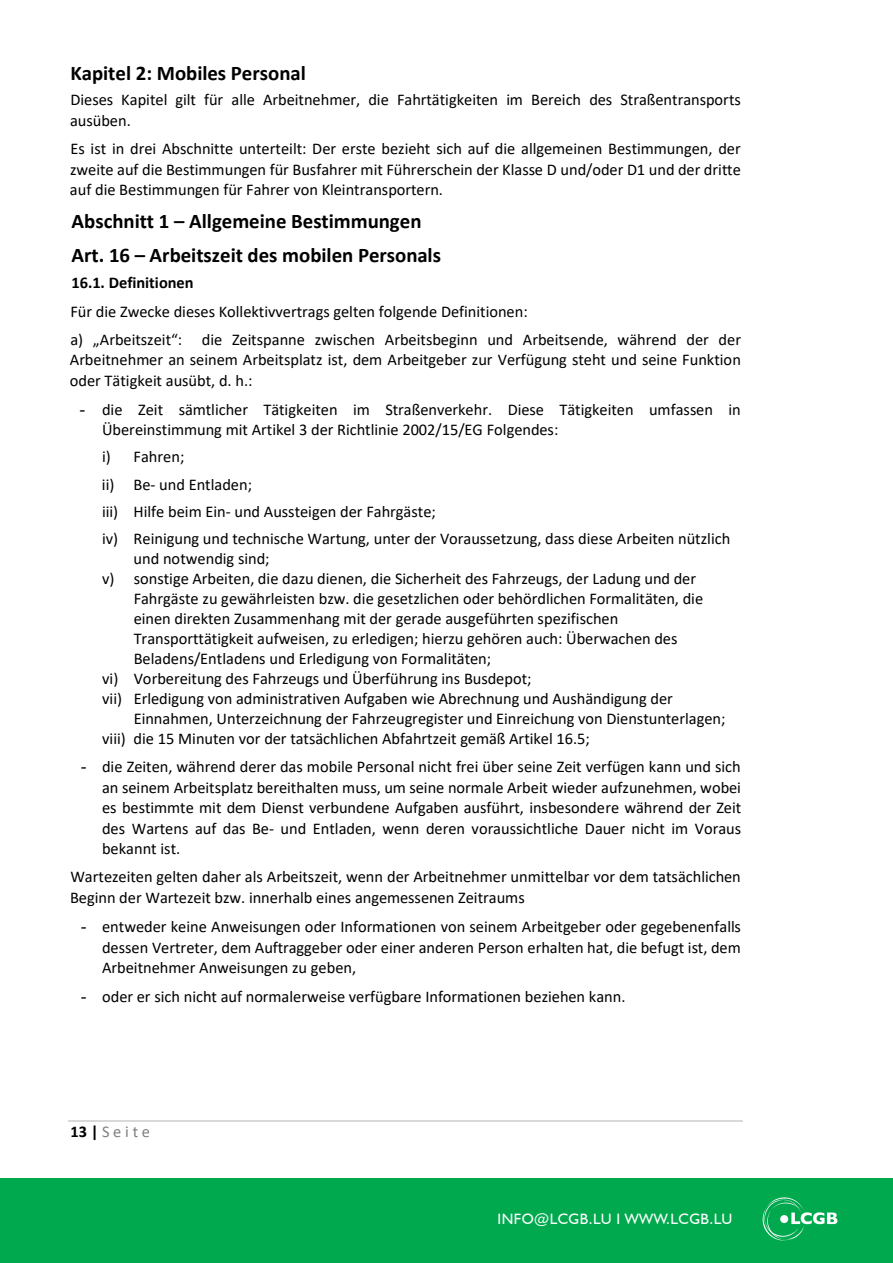
<style>
.page{position:relative;width:893px;height:1263px;background:#fff}
.page>*{position:absolute;margin:0;border:0;box-sizing:border-box;transform-origin:0 0}
.t1{font:700 20.85px/35px "Calibri";color:#000}
.t2{font:16.35px/20.5px "Calibri";color:#000}
.t3{font:16.35px "Calibri";color:#7f7f7f}
.t4{font:15px "Humanist 521 BT";letter-spacing:.03em;color:#fff}
.s1{font-weight:700}
.s2{font-family:"Times New Roman";font-size:17.85px}
.s3{font-weight:700;color:#000}
</style>
<div class="page">
<div style="left:0;top:1178px;width:893px;height:85px;background:#00a94e"></div>
<svg style="left:762px;top:1197px;width:75px;height:44px"></svg>
<hr style="left:68px;top:1120px;width:675px;height:1px;background:#d9d9d9">
<p class="t1" style="left:70px;top:55px;width:237px">Kapitel 2: Mobiles Personal</p>
<p class="t2" style="left:70px;top:89px;width:672px">Dieses Kapitel gilt für alle Arbeitnehmer, die Fahrtätigkeiten im Bereich des Straßentransports ausüben.</p>
<p class="t2" style="left:70px;top:138px;width:672px;text-align:justify">Es ist in drei Abschnitte unterteilt: Der erste bezieht sich auf die allgemeinen Bestimmungen, der zweite auf die Bestimmungen für Busfahrer mit Führerschein der Klasse D und/oder D1 und der dritte auf die Bestimmungen für Fahrer von Kleintransportern.</p>
<p class="t1" style="left:71px;top:203px;width:371px">Abschnitt 1 – Allgemeine Bestimmungen<br>Art. 16 – Arbeitszeit des mobilen Personals</p>
<p class="t2" style="left:70px;top:268px;width:672px;line-height:28.5px"><span class="s1">16.1. Definitionen<br></span>Für die Zwecke dieses Kollektivvertrags gelten folgende Definitionen:<br>a) „Arbeitszeit“: die Zeitspanne zwischen Arbeitsbeginn und Arbeitsende, während der der</p>
<p class="t2" style="left:70px;top:349px;width:673px">Arbeitnehmer an seinem Arbeitsplatz ist, dem Arbeitgeber zur Verfügung steht und seine Funktion oder Tätigkeit ausübt, d. h.:</p>
<p class="t2" style="left:102px;top:399px;width:640px;line-height:20px;text-indent:-22px"><span class="s2">-</span> die Zeit sämtlicher Tätigkeiten im Straßenverkehr. Diese Tätigkeiten umfassen in<br>Übereinstimmung mit Artikel 3 der Richtlinie 2002/15/EG Folgendes:</p>
<p class="t2" style="left:102px;top:442px;width:630px;line-height:27.5px">i) Fahren;<br>ii) Be- und Entladen;<br>iii) Hilfe beim Ein- und Aussteigen der Fahrgäste;<br>iv) Reinigung und technische Wartung, unter der Voraussetzung, dass diese Arbeiten nützlich</p>
<p class="t2" style="left:134px;top:548px;width:138px">und notwendig sind;</p>
<p class="t2" style="left:102px;top:568px;width:595px">v) sonstige Arbeiten, die dazu dienen, die Sicherheit des Fahrzeugs, der Ladung und der</p>
<p class="t2" style="left:134px;top:588px;width:571px">Fahrgäste zu gewährleisten bzw. die gesetzlichen oder behördlichen Formalitäten, die</p>
<p class="t2" style="left:134px;top:608px;width:486px">einen direkten Zusammenhang mit der gerade ausgeführten spezifischen</p>
<p class="t2" style="left:134px;top:628px;width:545px">Transporttätigkeit aufweisen, zu erledigen; hierzu gehören auch: Überwachen des</p>
<p class="t2" style="left:134px;top:648px;width:359px">Beladens/Entladens und Erledigung von Formalitäten;</p>
<p class="t2" style="left:102px;top:668px;width:431px">vi) Vorbereitung des Fahrzeugs und Überführung ins Busdepot;</p>
<p class="t2" style="left:102px;top:687px;width:572px">vii) Erledigung von administrativen Aufgaben wie Abrechnung und Aushändigung der</p>
<p class="t2" style="left:134px;top:707px;width:593px">Einnahmen, Unterzeichnung der Fahrzeugregister und Einreichung von Dienstunterlagen;</p>
<p class="t2" style="left:102px;top:727px;width:489px">viii) die 15 Minuten vor der tatsächlichen Abfahrtzeit gemäß Artikel 16.5;</p>
<p class="t2" style="left:102px;top:756px;width:641px;text-align:justify;text-indent:-21px"><span class="s2">-</span> die Zeiten, während derer das mobile Personal nicht frei über seine Zeit verfügen kann und sich an seinem Arbeitsplatz bereithalten muss, um seine normale Arbeit wieder aufzunehmen, wobei es bestimmte mit dem Dienst verbundene Aufgaben ausführt, insbesondere während der Zeit des Wartens auf das Be- und Entladen, wenn deren voraussichtliche Dauer nicht im Voraus bekannt ist.</p>
<p class="t2" style="left:70px;top:866px;width:672px">Wartezeiten gelten daher als Arbeitszeit, wenn der Arbeitnehmer unmittelbar vor dem tatsächlichen<br>Beginn der Wartezeit bzw. innerhalb eines angemessenen Zeitraums</p>
<p class="t2" style="left:102px;top:916px;width:640px;text-align:justify;text-indent:-21px"><span class="s2">-</span> entweder keine Anweisungen oder Informationen von seinem Arbeitgeber oder gegebenenfalls dessen Vertreter, dem Auftraggeber oder einer anderen Person erhalten hat, die befugt ist, dem Arbeitnehmer Anweisungen zu geben,</p>
<p class="t2" style="left:81px;top:986px;width:546px"><span class="s2">-</span> oder er sich nicht auf normalerweise verfügbare Informationen beziehen kann.</p>
<p class="t3" style="left:70px;top:1120px;width:81px"><span class="s3">13|</span> S e i t e</p>
<p class="t4" style="left:497px;top:1209px;width:236px">INFO@LCGB.LU I WWW.LCGB.LU</p>
</div>
